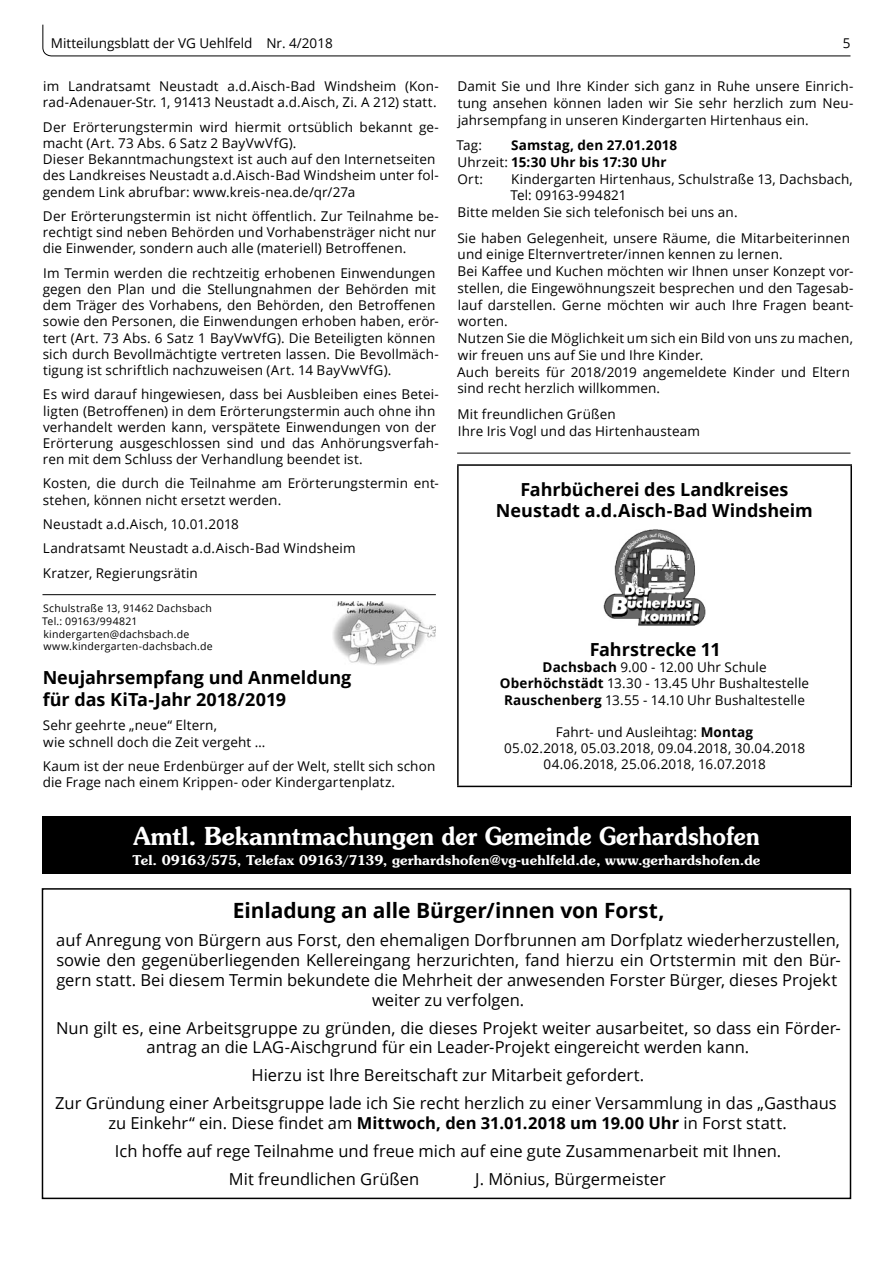
<style>
.page{position:relative;width:893px;height:1263px;background:#fff}
.page>*{position:absolute;margin:0;border:0;box-sizing:border-box;transform-origin:0 0}
.t1{font:600 24.75px "Souvenir";color:#fff;scale:.95 1}
.t2{font:700 21px "Open Sans";letter-spacing:-.005em;color:#000}
.t3{font:700 18px/21.6px "Open Sans";color:#000}
.t4{font:16.5px/19.8px "Open Sans";color:#000;text-align:center}
.t5{font:13.5px/16.2px "Open Sans";letter-spacing:.01em;color:#000}
.t6{font:600 13.5px "Souvenir";letter-spacing:.005em;color:#fff}
.t7{font:700 13.5px/16.8px "Open Sans";letter-spacing:.015em;color:#000}
.t8{font:10.5px/12.6px "Open Sans";letter-spacing:.02em;color:#000}
.s1{font-weight:400}
.s2{font-weight:700}
</style>
<div class="page">
<svg style="left:42px;top:24px;width:809px;height:33px"></svg>
<hr style="left:42px;top:594px;width:394px;height:1px;background:#000">
<img style="left:333px;top:601px;width:103px;height:64px">
<hr style="left:457px;top:453px;width:393px;height:1px;background:#000">
<hr style="left:457px;top:464px;width:395px;height:2px;background:#000">
<hr style="left:457px;top:466px;width:2px;height:320px;background:#000">
<hr style="left:850px;top:466px;width:2px;height:320px;background:#000">
<hr style="left:457px;top:786px;width:395px;height:1px;background:#000">
<img style="left:604px;top:529px;width:101px;height:97px">
<div style="left:42px;top:816px;width:808px;height:58px;background:#000"></div>
<div style="left:42px;top:888px;width:809px;height:311px;border:2px solid #000"></div>
<p class="t5" style="left:51px;top:34px;width:283px">Mitteilungsblatt der VG Uehlfeld Nr. 4/2018</p>
<p class="t5" style="left:843px;top:34px;width:9px">5</p>
<p class="t5" style="left:43px;top:78px;width:397px">im Landratsamt Neustadt a.d.Aisch-Bad Windsheim (Kon&shy;rad-Adenauer-Str. 1, 91413 Neustadt a.d.Aisch, Zi. A 212) statt.</p>
<p class="t5" style="left:43px;top:118px;width:398px">Der Erörterungstermin wird hiermit ortsüblich bekannt ge&shy;macht (Art. 73 Abs. 6 Satz 2 BayVwVfG).<br>Dieser Bekanntmachungstext ist auch auf den Internetseiten des Landkreises Neustadt a.d.Aisch-Bad Windsheim unter fol&shy;gendem Link abrufbar: www.kreis-nea.de/qr/27a</p>
<p class="t5" style="left:43px;top:208px;width:398px">Der Erörterungstermin ist nicht öffentlich. Zur Teilnahme be&shy;rechtigt sind neben Behörden und Vorhabensträger nicht nur die Einwender, sondern auch alle (materiell) Betroffenen.</p>
<p class="t5" style="left:43px;top:264px;width:398px">Im Termin werden die rechtzeitig erhobenen Einwendungen gegen den Plan und die Stellungnahmen der Behörden mit dem Träger des Vorhabens, den Behörden, den Betroffenen sowie den Personen, die Einwendungen erhoben haben, erör&shy;tert (Art. 73 Abs. 6 Satz 1 BayVwVfG). Die Beteiligten können sich durch Bevollmächtigte vertreten lassen. Die Bevollmäch&shy;tigung ist schriftlich nachzuweisen (Art. 14 BayVwVfG).</p>
<p class="t5" style="left:43px;top:386px;width:397px">Es wird darauf hingewiesen, dass bei Ausbleiben eines Betei&shy;ligten (Betroffenen) in dem Erörterungstermin auch ohne ihn verhandelt werden kann, verspätete Einwendungen von der Erörterung ausgeschlossen sind und das Anhörungsverfah&shy;ren mit dem Schluss der Verhandlung beendet ist.</p>
<p class="t5" style="left:43px;top:475px;width:398px">Kosten, die durch die Teilnahme am Erörterungstermin ent&shy;stehen, können nicht ersetzt werden.</p>
<p class="t5" style="left:43px;top:512px;width:314px;line-height:24.3px">Neustadt a.d.Aisch, 10.01.2018<br>Landratsamt Neustadt a.d.Aisch-Bad Windsheim<br>Kratzer, Regierungsrätin</p>
<p class="t8" style="left:42px;top:602px;width:172px">Schulstraße 13, 91462 Dachsbach<br>Tel.: 09163/994821 kindergarten@dachsbach.de www.kindergarten-dachsbach.de</p>
<h3 class="t3" style="left:43px;top:667px;width:310px">Neujahrsempfang und Anmeldung für das KiTa-Jahr 2018/2019</h3>
<p class="t5" style="left:43px;top:717px;width:224px">Sehr geehrte „neue“ Eltern,<br>wie schnell doch die Zeit vergeht …</p>
<p class="t5" style="left:43px;top:758px;width:394px">Kaum ist der neue Erdenbürger auf der Welt, stellt sich schon die Frage nach einem Krippen- oder Kindergartenplatz.</p>
<p class="t5" style="left:458px;top:78px;width:397px;line-height:16.8px;text-align:justify">Damit Sie und Ihre Kinder sich ganz in Ruhe unsere Einrich&shy;tung ansehen können laden wir Sie sehr herzlich zum Neu&shy;jahrsempfang in unseren Kindergarten Hirtenhaus ein.</p>
<p class="t5" style="left:456px;top:137px;width:27px">Tag:</p>
<p class="t7" style="left:457px;top:136px;width:221px;text-indent:54px">Samstag, den 27.01.2018<br><span class="s1">Uhrzeit:</span> 15:30 Uhr bis 17:30 Uhr<br><span class="s1">Ort:</span></p>
<p class="t5" style="left:511px;top:170px;width:343px">Kindergarten Hirtenhaus, Schulstraße 13, Dachsbach,</p>
<p class="t5" style="left:510px;top:187px;width:118px">Tel: 09163-994821</p>
<p class="t5" style="left:458px;top:204px;width:281px">Bitte melden Sie sich telefonisch bei uns an.</p>
<p class="t5" style="left:457px;top:229px;width:398px;line-height:16.8px">Sie haben Gelegenheit, unsere Räume, die Mitarbeiterinnen und einige Elternvertreter/innen kennen zu lernen.<br>Bei Kaffee und Kuchen möchten wir Ihnen unser Konzept vor&shy;stellen, die Eingewöhnungszeit besprechen und den Tagesab&shy;lauf darstellen. Gerne möchten wir auch Ihre Fragen beant&shy;worten.<br>Nutzen Sie die Möglichkeit um sich ein Bild von uns zu machen, wir freuen uns auf Sie und Ihre Kinder.<br>Auch bereits für 2018/2019 angemeldete Kinder und Eltern sind recht herzlich willkommen.</p>
<p class="t5" style="left:458px;top:405px;width:244px;line-height:16.8px">Mit freundlichen Grüßen<br>Ihre Iris Vogl und das Hirtenhausteam</p>
<h3 class="t3" style="left:496px;top:478px;width:319px;text-align:center">Fahrbücherei des Landkreises<br>Neustadt a.d.Aisch-Bad Windsheim</h3>
<h3 class="t3" style="left:590px;top:638px;width:132px">Fahrstrecke 11</h3>
<p class="t5" style="left:500px;top:659px;width:311px;text-align:center"><span class="s2">Dachsbach</span> 9.00 - 12.00 Uhr Schule<br><span class="s2">Oberhöchstädt</span> 13.30 - 13.45 Uhr Bushaltestelle<br><span class="s2">Rauschenberg</span> 13.55 - 14.10 Uhr Bushaltestelle</p>
<p class="t5" style="left:504px;top:724px;width:302px;text-align:center">Fahrt- und Ausleihtag: <span class="s2">Montag<br></span>05.02.2018, 05.03.2018, 09.04.2018, 30.04.2018<br>04.06.2018, 25.06.2018, 16.07.2018</p>
<h1 class="t1" style="left:133px;top:823px;width:660px">Amtl. Bekanntmachungen der Gemeinde Gerhardshofen</h1>
<p class="t6" style="left:132px;top:853px;width:629px">Tel. 09163/575, Telefax 09163/7139, gerhardshofen@vg-uehlfeld.de, www.gerhardshofen.de</p>
<h2 class="t2" style="left:233px;top:896px;width:433px">Einladung an alle Bürger/innen von Forst,</h2>
<p class="t4" style="left:56px;top:930px;width:786px">auf Anregung von Bürgern aus Forst, den ehemaligen Dorfbrunnen am Dorfplatz wiederherzustellen, sowie den gegenüberliegenden Kellereingang herzurichten, fand hierzu ein Ortstermin mit den Bür&shy;gern statt. Bei diesem Termin bekundete die Mehrheit der anwesenden Forster Bürger, dieses Projekt weiter zu verfolgen.</p>
<p class="t4" style="left:56px;top:1017px;width:786px">Nun gilt es, eine Arbeitsgruppe zu gründen, die dieses Projekt weiter ausarbeitet, so dass ein Förder&shy;antrag an die LAG-Aischgrund für ein Leader-Projekt eingereicht werden kann.</p>
<p class="t4" style="left:55px;top:1061px;width:783px;line-height:27.9px">Hierzu ist Ihre Bereitschaft zur Mitarbeit gefordert.<br>Zur Gründung einer Arbeitsgruppe lade ich Sie recht herzlich zu einer Versammlung in das „Gasthaus</p>
<p class="t4" style="left:108px;top:1113px;width:680px">zu Einkehr“ ein. Diese findet am <span class="s2">Mittwoch, den 31.01.2018 um 19.00 Uhr</span> in Forst statt.</p>
<p class="t4" style="left:115px;top:1141px;width:668px">Ich hoffe auf rege Teilnahme und freue mich auf eine gute Zusammenarbeit mit Ihnen.</p>
<p class="t4" style="left:229px;top:1169px;width:192px">Mit freundlichen Grüßen</p>
<p class="t4" style="left:475px;top:1169px;width:192px">J. Mönius, Bürgermeister</p>
</div>
